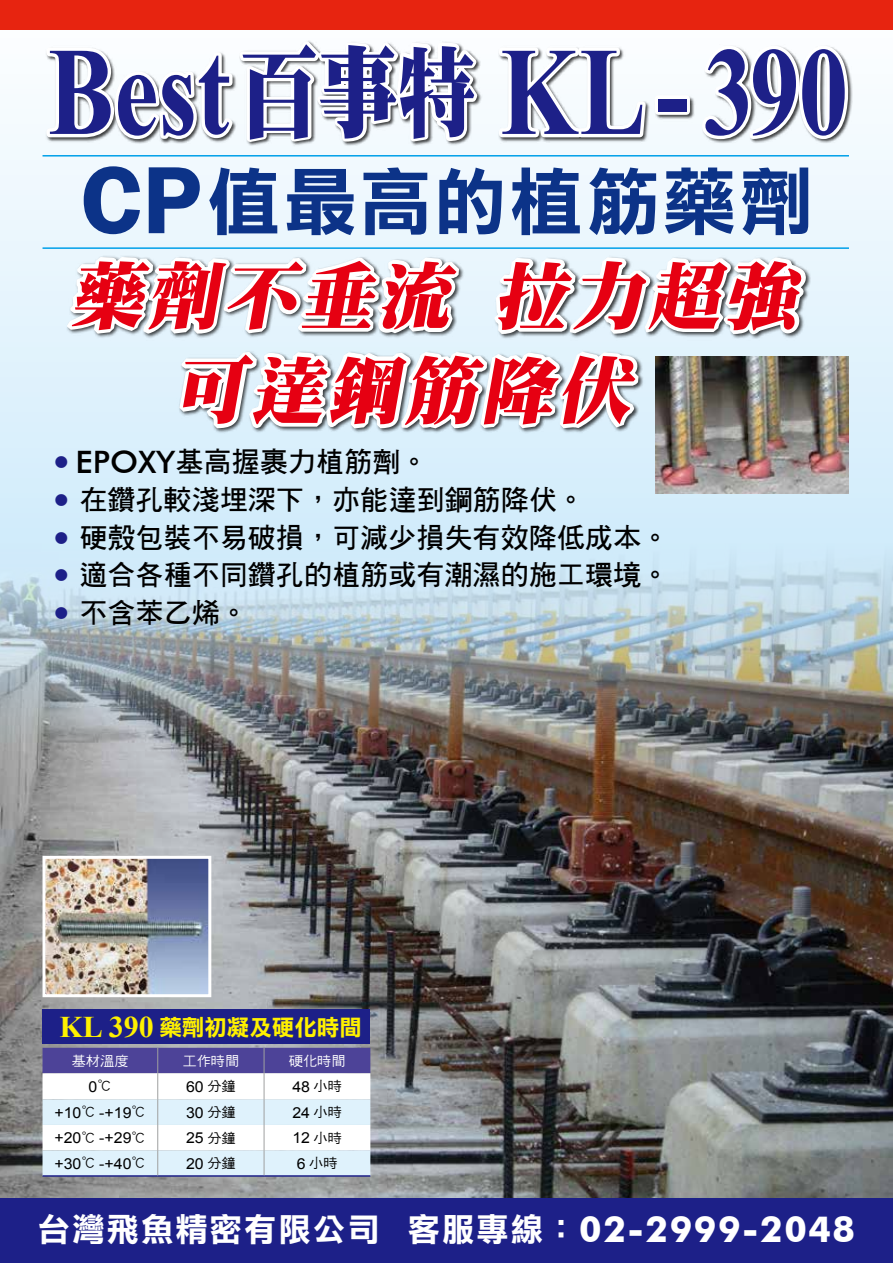
<style>
.page{position:relative;width:893px;height:1263px;background:#fff}
.page>*{position:absolute;margin:0;border:0;box-sizing:border-box;transform-origin:0 0}
.t1{font:700 125.55px "Times New Roman";color:#1d2088;scale:.79 1}
.t2{font:73.5px "DF Li Hei Bd WIN BF";letter-spacing:.04em;color:#0c3388}
.t3{font:italic 73.2px/94.7px "DF Ming W12 WIN BF";color:#e60012}
.t4{font:32.7px "DF Li Hei Bd WIN BF";letter-spacing:.05em;color:#fff}
.t5{font:28.05px "DF Hei W7 WIN BF";color:#000}
.t6{font:22.5px "DF Li Hei Bd WIN BF";color:#fff100}
.t7{font:15.15px "Arial";color:#000;scale:1.05 1}
.t8{font:13.5px "DF Hei W5 WIN BF";color:#fff;scale:1.05 1}
.t9{font:13.5px "DF Hei W5 WIN BF";color:#000;scale:1.05 1}
.s1{font-family:"DF Ming W12 WIN BF";font-weight:400;font-size:99.45px}
.s2{font-family:"Franklin Gothic";font-weight:600;font-size:98.7px}
.s3{font-size:13.2px;color:#1d2088}
.s4{font-family:"Futura BT";font-weight:500;font-size:30.9px}
.s5{font-family:"Times New Roman";font-weight:700;font-size:30px}
.s6{font-family:"DF Hei W5 WIN BF";font-size:13.5px}
.s7{font-family:"Arial";font-size:15.15px}
.s8{font-family:"Futura BT";font-weight:700;font-size:36px}
</style>
<div class="page">
<svg style="left:0;top:124px;width:893px;height:412px;background:#d8eefb"></svg>
<img style="left:0;top:536px;width:893px;height:663px">
<div style="left:0;top:1199px;width:893px;height:64px;background:#1d2088"></div>
<div style="left:43px;top:1009px;width:327px;height:34px;background:#1d2088"></div>
<hr style="left:43px;top:1175px;width:115px;height:2px;background:#1d2088">
<hr style="left:158px;top:1175px;width:106px;height:2px;background:#1d2088">
<hr style="left:264px;top:1175px;width:106px;height:2px;background:#1d2088">
<svg style="left:43px;top:1048px;width:327px;height:128px"></svg>
<div style="left:0;top:0;width:893px;height:30px;background:#e72410"></div>
<svg style="left:12px;top:40px;width:839px;height:408px"></svg>
<img style="left:655px;top:356px;width:194px;height:138px">
<img style="left:47px;top:860px;width:160px;height:133px">
<div style="left:43px;top:856px;width:168px;height:141px;border:3px solid #fff"></div>
<hr style="left:43px;top:155px;width:806px;height:2px;background:#00a0e9">
<hr style="left:43px;top:247px;width:806px;height:2px;background:#00a0e9">
<h1 class="t1" style="left:48px;top:5px;width:1015px">Best<span class="s1">百事特</span> KL- 390</h1>
<h2 class="t2" style="left:80px;top:165px;width:734px"><span class="s2">CP</span>值最高的植筋藥劑</h2>
<h3 class="t3" style="left:174px;top:248px;width:638px;text-indent:-104px">藥劑不垂流 拉力超強可達鋼筋降伏</h3>
<p class="t5" style="left:55px;top:448px;width:375px"><span class="s3">●</span> <span class="s4">EPOXY</span>基高握裹力植筋劑。</p>
<p class="t5" style="left:55px;top:485px;width:531px"><span class="s3">●</span> 在鑽孔較淺埋深下，亦能達到鋼筋降伏。</p>
<p class="t5" style="left:55px;top:523px;width:616px"><span class="s3">●</span> 硬殼包裝不易破損，可減少損失有效降低成本。</p>
<p class="t5" style="left:55px;top:561px;width:616px"><span class="s3">●</span> 適合各種不同鑽孔的植筋或有潮濕的施工環境。</p>
<p class="t5" style="left:55px;top:598px;width:194px"><span class="s3">●</span> 不含苯乙烯。</p>
<p class="t6" style="left:60px;top:1016px;width:304px"><span class="s5">KL 390</span> 藥劑初凝及硬化時間</p>
<p class="t8" style="left:72px;top:1054px;width:56px">基材溫度</p>
<p class="t8" style="left:182px;top:1054px;width:56px">工作時間</p>
<p class="t8" style="left:289px;top:1054px;width:56px">硬化時間</p>
<p class="t7" style="left:89px;top:1077px;width:23px">0<span class="s6">℃</span></p>
<p class="t7" style="left:186px;top:1077px;width:49px">60 <span class="s6">分鐘</span></p>
<p class="t7" style="left:292px;top:1077px;width:49px">48 <span class="s6">小時</span></p>
<p class="t7" style="left:54px;top:1102px;width:88px">+10<span class="s6">℃</span> -+19<span class="s6">℃</span></p>
<p class="t7" style="left:186px;top:1102px;width:49px">30 <span class="s6">分鐘</span></p>
<p class="t7" style="left:292px;top:1102px;width:49px">24 <span class="s6">小時</span></p>
<p class="t7" style="left:55px;top:1128px;width:88px">+20<span class="s6">℃</span> -+29<span class="s6">℃</span></p>
<p class="t7" style="left:186px;top:1128px;width:49px">25 <span class="s6">分鐘</span></p>
<p class="t7" style="left:292px;top:1128px;width:49px">12 <span class="s6">小時</span></p>
<p class="t7" style="left:54px;top:1153px;width:88px">+30<span class="s6">℃</span> -+40<span class="s6">℃</span></p>
<p class="t7" style="left:186px;top:1153px;width:49px">20 <span class="s6">分鐘</span></p>
<p class="t9" style="left:297px;top:1156px;width:40px"><span class="s7">6</span> 小時</p>
<p class="t4" style="left:38px;top:1212px;width:819px">台灣飛魚精密有限公司 客服專線：<span class="s8">02-2999-2048</span></p>
</div>
